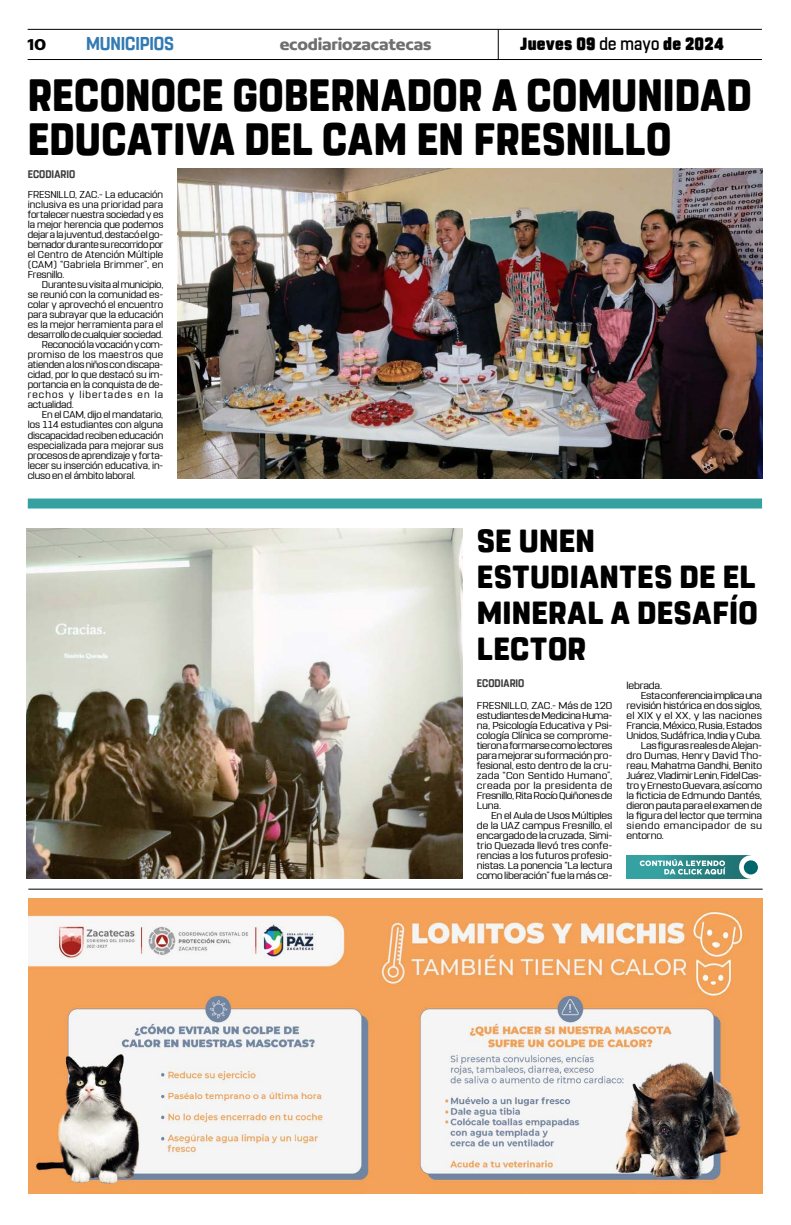
<style>
.page{position:relative;width:791px;height:1225px;background:#fff}
.page>*{position:absolute;margin:0;border:0;box-sizing:border-box;transform-origin:0 0}
.t1{font:800 45.1px/44px "Rohn Rounded";letter-spacing:.01em;color:#000;scale:.89 1}
.t2{font:800 31.9px/36px "Rohn Rounded";letter-spacing:.015em;color:#000;scale:.96 1}
.t3{font:700 18.6px "Rohn Rounded";letter-spacing:-.01em;color:#327ab3;scale:.91 1}
.t4{font:900 17.6px "Rohn Rounded";letter-spacing:.015em;color:#000;scale:.91 1}
.t5{font:700 16.9px "Concord";letter-spacing:-.01em;color:#706f6f}
.t6{font:700 16.9px "Concord";color:#000}
.t7{font:700 11px "Rohn Rounded";letter-spacing:.005em;color:#3d3d3d;scale:.91 1}
.t8{font:10px/10px "Rohn Rounded";letter-spacing:-.015em;color:#000;text-align:justify;scale:1.12 1}
.t9{font:10px/10px "Rohn Rounded";letter-spacing:-.015em;color:#000;text-align:justify;scale:1.06 1}
.t10{font:10px "Rohn Rounded";letter-spacing:-.035em;color:#000;scale:1.12 1}
.t11{font:10px "Rohn Rounded";letter-spacing:.03em;color:#000;scale:1.06 1}
.t12{font:10px "Rohn Rounded";letter-spacing:.015em;color:#000;scale:1.12 1}
.t13{font:10px "Rohn Rounded";letter-spacing:.1em;color:#000;scale:1.06 1}
.t14{font:10px "Rohn Rounded";letter-spacing:.045em;color:#000;scale:1.12 1}
.s1{font-weight:500}
</style>
<div class="page">
<hr style="left:28px;top:29px;width:734px;height:1px;background:#000">
<hr style="left:28px;top:59px;width:734px;height:1px;background:#000">
<hr style="left:498px;top:29px;width:1px;height:31px;background:#000">
<img style="left:28px;top:898px;width:735px;height:295px">
<hr style="left:28px;top:888px;width:735px;height:1px;background:#000">
<div style="left:28px;top:498px;width:734px;height:10px;background:#36a1a1"></div>
<img style="left:27px;top:528px;width:436px;height:350px">
<img style="left:177px;top:168px;width:585px;height:310px">
<div style="left:626px;top:855px;width:124px;height:24px;background:#36a1a1"></div>
<svg style="left:640px;top:855px;width:118px;height:24px"></svg>
<h3 class="t6" style="left:28px;top:34px;width:20px">10</h3>
<h3 class="t3" style="left:86px;top:33px;width:98px">MUNICIPIOS</h3>
<h3 class="t5" style="left:280px;top:34px;width:153px">ecodiariozacatecas</h3>
<h3 class="t4" style="left:520px;top:34px;width:225px">Jueves 09 <span class="s1">de mayo</span> de 2024</h3>
<h1 class="t1" style="left:28px;top:74px;width:815px">RECONOCE GOBERNADOR A COMUNIDAD<br>EDUCATIVA DEL CAM EN FRESNILLO</h1>
<p class="t7" style="left:28px;top:168px;width:54px">ECODIARIO</p>
<p class="t9" style="left:28px;top:190px;width:129px">FRESNILLO, ZAC.- La educación inclusiva es una prioridad para fortalecer nuestra sociedad y es la mejor herencia que podemos dejar a la juventud, destacó el go&shy;bernador durante su recorrido por el Centro de Atención Múltiple (CAM) “Gabriela Brimmer”, en Fresnillo.</p>
<p class="t9" style="left:42px;top:280px;width:116px">Durante su visita al municipio,</p>
<p class="t9" style="left:28px;top:290px;width:129px">se reunió con la comunidad es-</p>
<p class="t9" style="left:28px;top:300px;width:129px">colar y aprovechó el encuentro</p>
<p class="t9" style="left:28px;top:310px;width:129px">para subrayar que la educación</p>
<p class="t9" style="left:28px;top:320px;width:129px">es la mejor herramienta para el</p>
<p class="t9" style="left:28px;top:330px;width:129px">desarrollo de cualquier sociedad.</p>
<p class="t9" style="left:42px;top:340px;width:116px">Reconoció la vocación y com-</p>
<p class="t11" style="left:28px;top:349px;width:129px">promiso de los maestros que</p>
<p class="t9" style="left:28px;top:360px;width:129px">atienden a los niños con discapa-</p>
<p class="t9" style="left:28px;top:370px;width:129px">cidad, por lo que destacó su im-</p>
<p class="t9" style="left:28px;top:380px;width:129px">portancia en la conquista de de-</p>
<p class="t13" style="left:28px;top:389px;width:129px">rechos y libertades en la</p>
<p class="t9" style="left:28px;top:400px;width:45px">actualidad.</p>
<p class="t9" style="left:42px;top:410px;width:116px">En el CAM, dijo el mandatario,</p>
<p class="t9" style="left:28px;top:420px;width:129px">los 114 estudiantes con alguna</p>
<p class="t9" style="left:28px;top:430px;width:129px">discapacidad reciben educación</p>
<p class="t9" style="left:28px;top:440px;width:129px">especializada para mejorar sus</p>
<p class="t9" style="left:28px;top:450px;width:129px">procesos de aprendizaje y forta-</p>
<p class="t9" style="left:28px;top:460px;width:129px">lecer su inserción educativa, in-</p>
<p class="t9" style="left:28px;top:470px;width:103px">cluso en el ámbito laboral.</p>
<h2 class="t2" style="left:477px;top:523px;width:294px">SE UNEN<br>ESTUDIANTES DE EL<br>MINERAL A DESAFÍO<br>LECTOR</h2>
<p class="t7" style="left:477px;top:676px;width:54px">ECODIARIO</p>
<p class="t8" style="left:477px;top:700px;width:122px">FRESNILLO, ZAC.- Más de 120 estudiantes de Medicina Huma&shy;na, Psicología Educativa y Psi&shy;cología Clínica se comprome&shy;tieron a formarse como lectores para mejorar su formación pro&shy;fesional, esto dentro de la cru&shy;zada “Con Sentido Humano”, creada por la presidenta de Fresnillo, Rita Rocío Quiñones de Luna.</p>
<p class="t8" style="left:477px;top:810px;width:123px;text-indent:14px">En el Aula de Usos Múltiples de la UAZ campus Fresnillo, el encargado de la cruzada, Simi&shy;trio Quezada llevó tres confe&shy;rencias a los futuros profesio&shy;nistas. La ponencia “La lectura como liberación” fue la más ce-</p>
<p class="t8" style="left:626px;top:680px;width:33px">lebrada.</p>
<p class="t10" style="left:641px;top:689px;width:110px">Esta conferencia implica una</p>
<p class="t8" style="left:626px;top:700px;width:122px">revisión histórica en dos siglos,</p>
<p class="t12" style="left:626px;top:709px;width:122px">el XIX y el XX, y las naciones</p>
<p class="t8" style="left:626px;top:720px;width:122px">Francia, México, Rusia, Estados</p>
<p class="t8" style="left:626px;top:730px;width:122px">Unidos, Sudáfrica, India y Cuba.</p>
<p class="t8" style="left:641px;top:740px;width:110px">Las figuras reales de Alejan-</p>
<p class="t8" style="left:626px;top:750px;width:122px">dro Dumas, Henry David Tho-</p>
<p class="t8" style="left:626px;top:760px;width:122px">reau, Mahatma Gandhi, Benito</p>
<p class="t10" style="left:626px;top:769px;width:122px">Juárez, Vladimir Lenin, Fidel Cas-</p>
<p class="t8" style="left:626px;top:780px;width:122px">tro y Ernesto Guevara, así como</p>
<p class="t8" style="left:626px;top:790px;width:122px">la ficticia de Edmundo Dantés,</p>
<p class="t8" style="left:626px;top:800px;width:122px">dieron pauta para el examen de</p>
<p class="t8" style="left:626px;top:810px;width:122px">la figura del lector que termina</p>
<p class="t14" style="left:626px;top:819px;width:122px">siendo emancipador de su</p>
<p class="t8" style="left:626px;top:830px;width:35px">entorno.</p>
</div>
